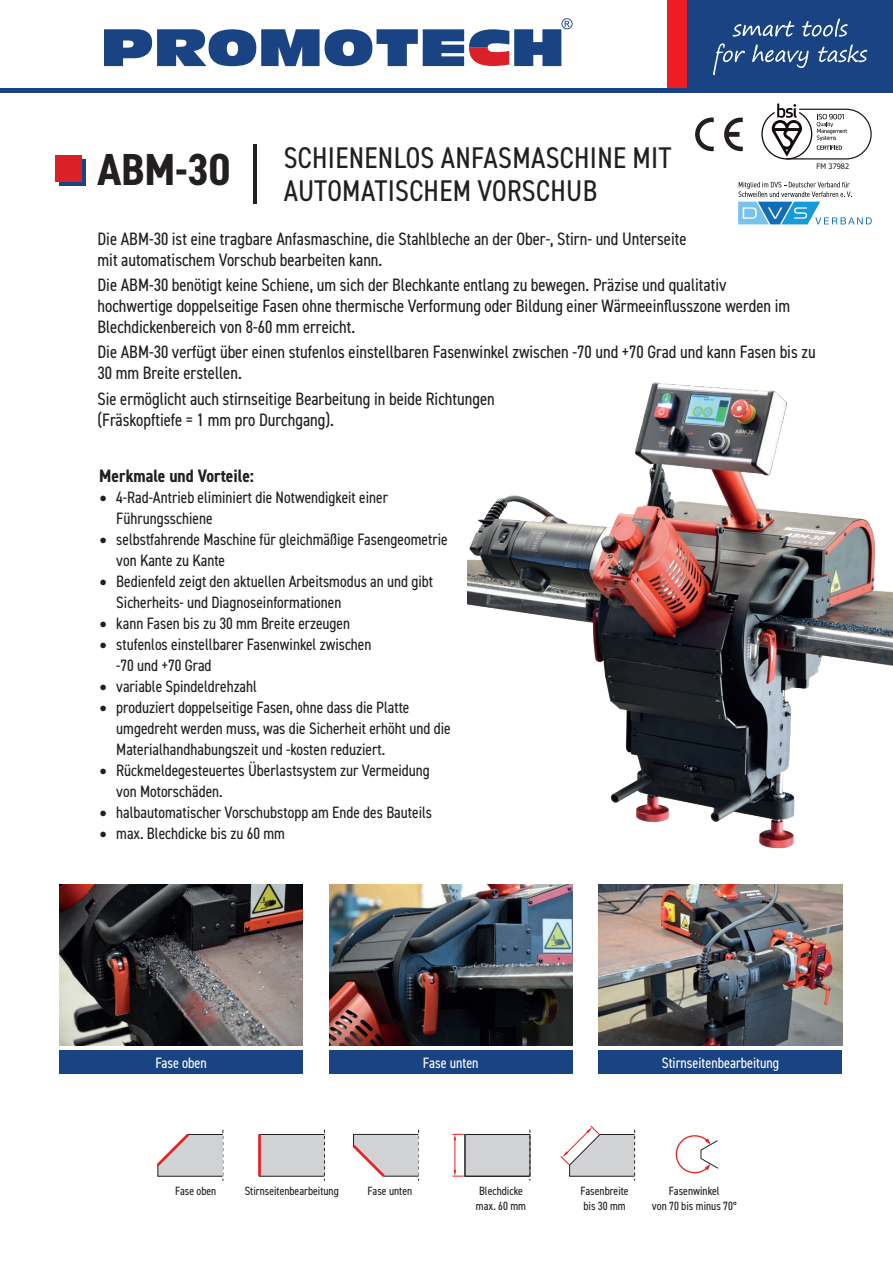
<style>
.page{position:relative;width:893px;height:1263px;background:#fff}
.page>*{position:absolute;margin:0;border:0;box-sizing:border-box;transform-origin:0 0}
.tytul_ulotka_promotech{font:700 condensed 45px "DIN2014";color:#231f20}
.tytul_ulotka_promotech_mniejszy{font:condensed 30px/33px "DIN2014";letter-spacing:.01em;color:#231f20}
.tekst_ulotka_promotech{font:condensed 18px/21px "DIN2014";color:#231f20}
.tekst_ulotka_promotech-2{font:700 condensed 18px "DIN2014";color:#231f20}
.t1{font:condensed 16.5px/21px "DIN2014";color:#231f20}
.tekst_ulotka_promotech-3{font:condensed 15px "DIN2014";color:#fff}
.tekst_ulotka_promotech-4{font:condensed 12px/14.4px "DIN2014";color:#231f20}
.t2{font:7.5px "Tahoma";color:#231f20}
.s1{font-family:"Minion Pro";font-stretch:normal;font-size:21px}
</style>
<div class="page">
<div style="left:687px;top:0;width:206px;height:89px;background:#1a4383"></div>
<div style="left:667px;top:0;width:20px;height:89px;background:#ee1d23"></div>
<hr style="left:0;top:89px;width:893px;height:4px;background:#1a4383">
<svg style="left:713px;top:43px;width:154px;height:32px"></svg>
<svg style="left:733px;top:18px;width:115px;height:19px"></svg>
<div style="left:60px;top:1050px;width:243px;height:24px;background:#1a4383"></div>
<div style="left:329px;top:1050px;width:243px;height:24px;background:#1a4383"></div>
<div style="left:599px;top:1050px;width:243px;height:24px;background:#1a4383"></div>
<div style="left:59px;top:159px;width:26px;height:26px;background:#1a4383"></div>
<div style="left:56px;top:156px;width:26px;height:26px;background:#da2128"></div>
<hr style="left:253px;top:144px;width:4px;height:60px;background:#231f20">
<div style="left:465px;top:1134px;width:65px;height:42px;background:#d1d2d4"></div>
<div style="left:465px;top:1134px;width:65px;height:42px;border:1px solid #231f20"></div>
<svg style="left:530px;top:1130px;width:1px;height:51px"></svg>
<hr style="left:454px;top:1137px;width:1px;height:36px;background:#ee1d23">
<svg style="left:453px;top:1134px;width:11px;height:6px"></svg>
<svg style="left:453px;top:1170px;width:11px;height:7px"></svg>
<svg style="left:560px;top:1125px;width:75px;height:56px"></svg>
<svg style="left:675px;top:1135px;width:44px;height:39px"></svg>
<div style="left:260px;top:1134px;width:64px;height:42px;background:#d1d2d4"></div>
<div style="left:259px;top:1134px;width:66px;height:42px;border:1px solid #231f20"></div>
<svg style="left:324px;top:1130px;width:1px;height:51px"></svg>
<hr style="left:258px;top:1134px;width:3px;height:42px;background:#ee1d23">
<svg style="left:157px;top:1130px;width:67px;height:51px"></svg>
<svg style="left:352px;top:1130px;width:67px;height:51px"></svg>
<svg style="left:104px;top:18px;width:468px;height:48px"></svg>
<img style="left:599px;top:884px;width:243px;height:162px">
<img style="left:60px;top:885px;width:242px;height:161px">
<img style="left:329px;top:884px;width:243px;height:162px">
<svg style="left:738px;top:182px;width:134px;height:42px"></svg>
<svg style="left:761px;top:104px;width:111px;height:56px"></svg>
<svg style="left:695px;top:118px;width:48px;height:33px"></svg>
<img style="left:468px;top:382px;width:425px;height:467px">
<p class="tytul_ulotka_promotech" style="left:97px;top:140px;width:134px">ABM-30</p>
<p class="tytul_ulotka_promotech_mniejszy" style="left:284px;top:140px;width:389px">SCHIENENLOS ANFASMASCHINE MIT<br>AUTOMATISCHEM VORSCHUB</p>
<p class="t2" style="left:817px;top:161px;width:34px">FM 37982</p>
<p class="tekst_ulotka_promotech" style="left:97px;top:227px;width:591px">Die ABM-30 ist eine tragbare Anfasmaschine, die Stahlbleche an der Ober-, Stirn- und Unterseite mit automatischem Vorschub bearbeiten kann.</p>
<p class="tekst_ulotka_promotech" style="left:97px;top:274px;width:694px">Die ABM-30 benötigt keine Schiene, um sich der Blechkante entlang zu bewegen. Präzise und qualitativ hochwertige doppelseitige Fasen ohne thermische Verformung oder Bildung einer Wärmeeinflusszone werden im<br>Blechdickenbereich von 8-60 mm erreicht.</p>
<p class="tekst_ulotka_promotech" style="left:97px;top:341px;width:720px">Die ABM-30 verfügt über einen stufenlos einstellbaren Fasenwinkel zwischen -70 und +70 Grad und kann Fasen bis zu<br>30 mm Breite erstellen.</p>
<p class="tekst_ulotka_promotech" style="left:97px;top:387px;width:399px">Sie ermöglicht auch stirnseitige Bearbeitung in beide Richtungen (Fräskopftiefe = 1 mm pro Durchgang).</p>
<p class="tekst_ulotka_promotech-2" style="left:99px;top:463px;width:156px">Merkmale und Vorteile:</p>
<p class="t1" style="left:116px;top:486px;width:273px;text-indent:-17px"><span class="s1">•</span> 4-Rad-Antrieb eliminiert die Notwendigkeit einer<br>Führungsschiene</p>
<p class="t1" style="left:116px;top:528px;width:333px;text-indent:-17px"><span class="s1">•</span> selbstfahrende Maschine für gleichmäßige Fasengeometrie von Kante zu Kante</p>
<p class="t1" style="left:116px;top:570px;width:318px;text-indent:-17px"><span class="s1">•</span> Bedienfeld zeigt den aktuellen Arbeitsmodus an und gibt<br>Sicherheits- und Diagnoseinformationen</p>
<p class="t1" style="left:99px;top:612px;width:252px"><span class="s1">•</span> kann Fasen bis zu 30 mm Breite erzeugen</p>
<p class="t1" style="left:116px;top:633px;width:257px;text-indent:-17px"><span class="s1">•</span> stufenlos einstellbarer Fasenwinkel zwischen -70 und +70 Grad</p>
<p class="t1" style="left:99px;top:675px;width:159px"><span class="s1">•</span> variable Spindeldrehzahl</p>
<p class="t1" style="left:116px;top:696px;width:336px;text-indent:-17px"><span class="s1">•</span> produziert doppelseitige Fasen, ohne dass die Platte umgedreht werden muss, was die Sicherheit erhöht und die<br>Materialhandhabungszeit und -kosten reduziert.</p>
<p class="t1" style="left:116px;top:759px;width:315px;text-indent:-17px"><span class="s1">•</span> Rückmeldegesteuertes Überlastsystem zur Vermeidung von Motorschäden.</p>
<p class="t1" style="left:99px;top:801px;width:334px"><span class="s1">•</span> halbautomatischer Vorschubstopp am Ende des Bauteils</p>
<p class="t1" style="left:99px;top:822px;width:187px"><span class="s1">•</span> max. Blechdicke bis zu 60 mm</p>
<p class="tekst_ulotka_promotech-3" style="left:155px;top:1053px;width:53px">Fase oben</p>
<p class="tekst_ulotka_promotech-3" style="left:423px;top:1053px;width:57px">Fase unten</p>
<p class="tekst_ulotka_promotech-3" style="left:662px;top:1053px;width:119px">Stirnseitenbearbeitung</p>
<p class="tekst_ulotka_promotech-4" style="left:175px;top:1183px;width:43px">Fase oben</p>
<p class="tekst_ulotka_promotech-4" style="left:245px;top:1183px;width:96px">Stirnseitenbearbeitung</p>
<p class="tekst_ulotka_promotech-4" style="left:368px;top:1183px;width:46px">Fase unten</p>
<p class="tekst_ulotka_promotech-4" style="left:652px;top:1183px;width:86px;text-align:center">Fasenwinkel<br>von 70 bis minus 70°</p>
<p class="tekst_ulotka_promotech-4" style="left:476px;top:1183px;width:52px">Blechdicke max. 60 mm</p>
<p class="tekst_ulotka_promotech-4" style="left:580px;top:1183px;width:50px">Fasenbreite bis 30 mm</p>
</div>
